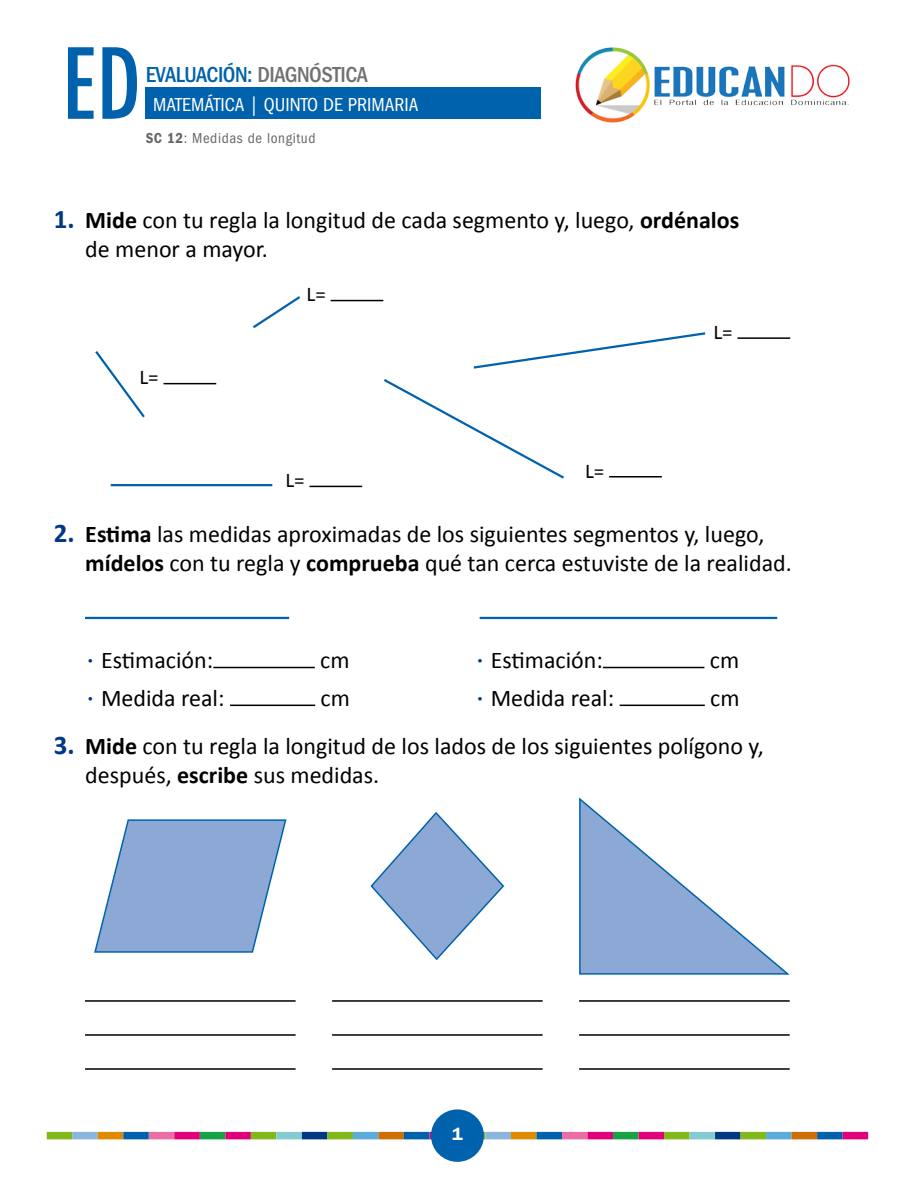
<style>
.page{position:relative;width:918px;height:1188px;background:#fff}
.page>*{position:absolute;margin:0;border:0;box-sizing:border-box;transform-origin:0 0}
.t1{font:500 condensed 94.95px "Futura";color:#0062ac}
.t2{font:24px/28.8px "Calibri";color:#000}
.t3{font:500 condensed 22.5px "ITC Franklin Gothic Std";letter-spacing:-.02em;color:#0062ac}
.t4{font:21px "Calibri";color:#000}
.t5{font:condensed 19.5px "ITC Franklin Gothic Std";color:#fff}
.t6{font:600 18px "ITC Franklin Gothic Std";color:#fff}
.t7{font:condensed 15px "ITC Franklin Gothic Std";color:#666769}
.s1{color:#707172}
.s2{font-family:"ITC Franklin Gothic Std Dm Cd";font-stretch:normal}
.s3{font-weight:700;font-size:27px;color:#003882}
.s4{font-weight:700}
.s5{font-family:"ITC Franklin Gothic Std";font-size:21px;color:#003882}
</style>
<div class="page">
<div style="left:47px;top:1132px;width:25px;height:7px;background:#83b81a"></div>
<div style="left:72px;top:1132px;width:26px;height:7px;background:#8ab5dd"></div>
<div style="left:98px;top:1132px;width:25px;height:7px;background:#e08a00"></div>
<div style="left:123px;top:1132px;width:26px;height:7px;background:#0062ac"></div>
<div style="left:149px;top:1132px;width:25px;height:7px;background:#ea6ea3"></div>
<div style="left:174px;top:1132px;width:26px;height:7px;background:#e2007a"></div>
<div style="left:200px;top:1132px;width:25px;height:7px;background:#17a345"></div>
<div style="left:225px;top:1132px;width:26px;height:7px;background:#e2007a"></div>
<div style="left:251px;top:1132px;width:25px;height:7px;background:#83b81a"></div>
<div style="left:276px;top:1132px;width:26px;height:7px;background:#85ccd2"></div>
<div style="left:302px;top:1132px;width:25px;height:7px;background:#003882"></div>
<div style="left:327px;top:1132px;width:26px;height:7px;background:#83b81a"></div>
<div style="left:353px;top:1132px;width:25px;height:7px;background:#5babdb"></div>
<div style="left:378px;top:1132px;width:26px;height:7px;background:#ce6f05"></div>
<div style="left:404px;top:1132px;width:25px;height:7px;background:#0062ac"></div>
<div style="left:429px;top:1132px;width:26px;height:7px;background:#e2007a"></div>
<div style="left:460px;top:1132px;width:25px;height:7px;background:#83b81a"></div>
<div style="left:485px;top:1132px;width:26px;height:7px;background:#8ab5dd"></div>
<div style="left:511px;top:1132px;width:25px;height:7px;background:#e08a00"></div>
<div style="left:536px;top:1132px;width:26px;height:7px;background:#0062ac"></div>
<div style="left:562px;top:1132px;width:25px;height:7px;background:#ea6ea3"></div>
<div style="left:587px;top:1132px;width:26px;height:7px;background:#e2007a"></div>
<div style="left:613px;top:1132px;width:26px;height:7px;background:#17a345"></div>
<div style="left:639px;top:1132px;width:25px;height:7px;background:#e2007a"></div>
<div style="left:664px;top:1132px;width:26px;height:7px;background:#83b81a"></div>
<div style="left:690px;top:1132px;width:25px;height:7px;background:#85ccd2"></div>
<div style="left:715px;top:1132px;width:26px;height:7px;background:#003882"></div>
<div style="left:741px;top:1132px;width:25px;height:7px;background:#83b81a"></div>
<div style="left:766px;top:1132px;width:26px;height:7px;background:#5babdb"></div>
<div style="left:792px;top:1132px;width:25px;height:7px;background:#ce6f05"></div>
<div style="left:817px;top:1132px;width:26px;height:7px;background:#0062ac"></div>
<div style="left:843px;top:1132px;width:25px;height:7px;background:#e2007a"></div>
<div style="left:431px;top:1109px;width:53px;height:53px;background:#0062ac;border-radius:50%"></div>
<svg style="left:95px;top:351px;width:50px;height:67px"></svg>
<hr style="left:111px;top:484px;width:161px;height:2px;background:#0062ac">
<svg style="left:253px;top:296px;width:48px;height:33px"></svg>
<svg style="left:384px;top:379px;width:180px;height:100px"></svg>
<svg style="left:473px;top:332px;width:233px;height:37px"></svg>
<hr style="left:609px;top:476px;width:53px;height:2px;background:#000">
<hr style="left:738px;top:337px;width:52px;height:2px;background:#000">
<hr style="left:164px;top:383px;width:52px;height:1px;background:#000">
<hr style="left:331px;top:300px;width:52px;height:1px;background:#000">
<hr style="left:310px;top:486px;width:52px;height:1px;background:#000">
<hr style="left:85px;top:617px;width:204px;height:2px;background:#0062ac">
<hr style="left:480px;top:617px;width:297px;height:2px;background:#0062ac">
<hr style="left:213px;top:667px;width:102px;height:1px;background:#000">
<hr style="left:230px;top:705px;width:85px;height:1px;background:#000">
<hr style="left:603px;top:667px;width:101px;height:1px;background:#000">
<hr style="left:620px;top:705px;width:85px;height:1px;background:#000">
<svg style="left:94px;top:819px;width:193px;height:134px"></svg>
<svg style="left:370px;top:812px;width:135px;height:149px"></svg>
<svg style="left:579px;top:797px;width:211px;height:178px"></svg>
<hr style="left:85px;top:1000px;width:211px;height:2px;background:#000">
<hr style="left:85px;top:1034px;width:211px;height:2px;background:#000">
<hr style="left:85px;top:1068px;width:211px;height:2px;background:#000">
<hr style="left:332px;top:1000px;width:211px;height:2px;background:#000">
<hr style="left:332px;top:1034px;width:211px;height:2px;background:#000">
<hr style="left:332px;top:1068px;width:211px;height:2px;background:#000">
<hr style="left:579px;top:1000px;width:211px;height:2px;background:#000">
<hr style="left:579px;top:1034px;width:211px;height:2px;background:#000">
<hr style="left:579px;top:1068px;width:211px;height:2px;background:#000">
<div style="left:146px;top:87px;width:395px;height:31px;background:#0062ac"></div>
<img style="left:575px;top:47px;width:275px;height:76px">
<h1 class="t1" style="left:62px;top:23px;width:80px">ED</h1>
<p class="t3" style="left:146px;top:62px;width:224px">EVALUACIÓN: <span class="s1">DIAGNÓSTICA</span></p>
<p class="t5" style="left:153px;top:94px;width:267px">MATEMÁTICA | QUINTO DE PRIMARIA</p>
<p class="t7" style="left:146px;top:130px;width:171px"><span class="s2">SC 12</span>: MEDIDAS DE LONGITUD</p>
<p class="t2" style="left:85px;top:204px;width:655px;text-indent:-32px"><span class="s3">1.</span> <span class="s4">Mide</span> con tu regla la longitud de cada segmento y, luego, <span class="s4">ordénalos </span>de menor a mayor.</p>
<p class="t4" style="left:139px;top:364px;width:21px">L=</p>
<p class="t4" style="left:307px;top:281px;width:21px">L=</p>
<p class="t4" style="left:713px;top:319px;width:21px">L=</p>
<p class="t4" style="left:585px;top:458px;width:21px">L=</p>
<p class="t4" style="left:285px;top:467px;width:21px">L=</p>
<p class="t2" style="left:85px;top:519px;width:708px;text-indent:-32px"><span class="s3">2.</span> <span class="s4">Estima</span> las medidas aproximadas de los siguientes segmentos y, luego, <span class="s4">mídelos</span> con tu regla y <span class="s4">comprueba</span> qué tan cerca estuviste de la realidad.</p>
<p class="t2" style="left:474px;top:645px;width:130px"><span class="s5">•</span> Estimación:</p>
<p class="t2" style="left:710px;top:645px;width:31px">cm</p>
<p class="t2" style="left:474px;top:683px;width:142px"><span class="s5">•</span> Medida real:</p>
<p class="t2" style="left:710px;top:683px;width:31px">cm</p>
<p class="t2" style="left:85px;top:731px;width:680px;text-indent:-32px"><span class="s3">3.</span> <span class="s4">Mide</span> con tu regla la longitud de los lados de los siguientes polígono y, después, <span class="s4">escribe</span> sus medidas.</p>
<p class="t2" style="left:84px;top:645px;width:130px"><span class="s5">•</span> Estimación:</p>
<p class="t2" style="left:320px;top:645px;width:31px">cm</p>
<p class="t2" style="left:84px;top:683px;width:142px"><span class="s5">•</span> Medida real:</p>
<p class="t2" style="left:321px;top:683px;width:31px">cm</p>
<p class="t6" style="left:452px;top:1123px;width:12px">1</p>
</div>
